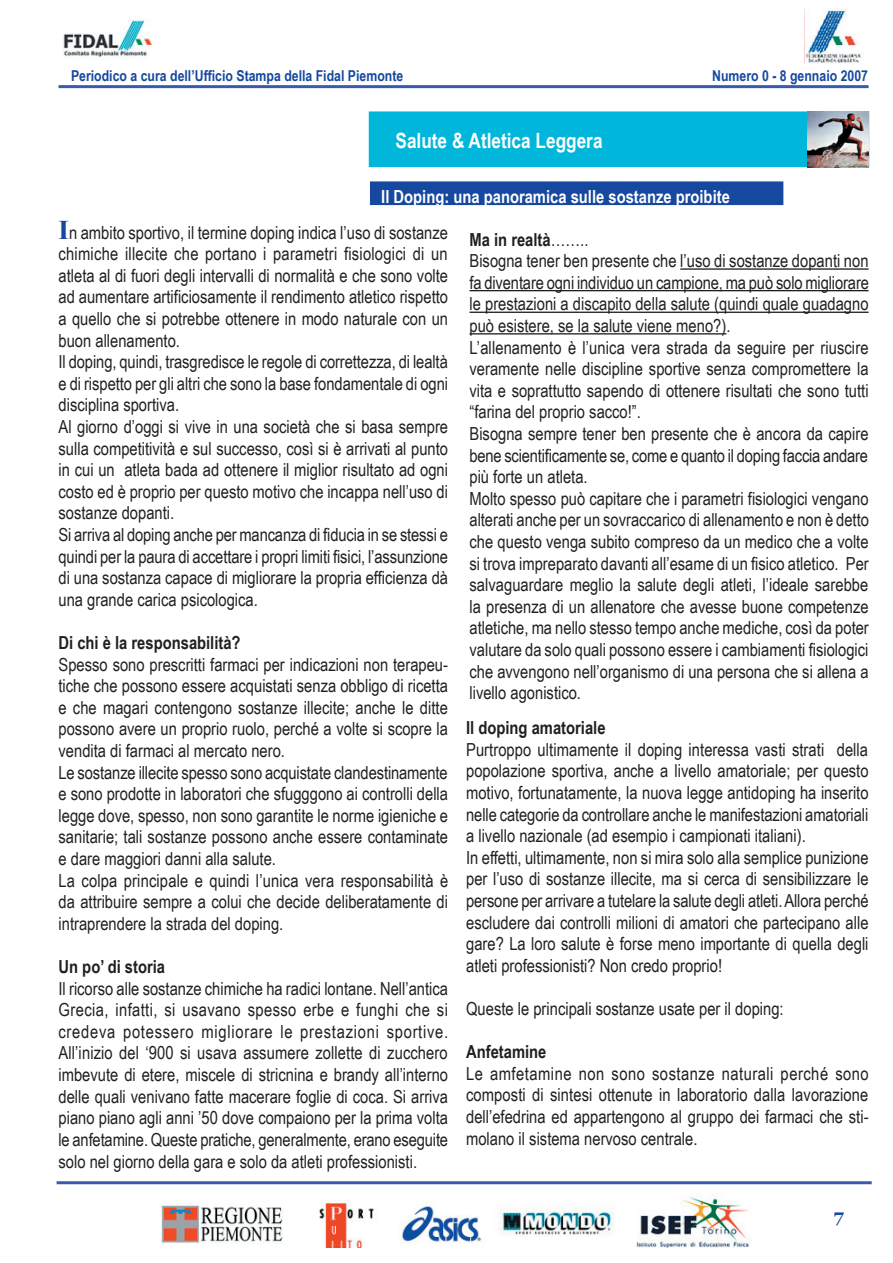
<style>
.page{position:relative;width:893px;height:1263px;background:#fff}
.page>*{position:absolute;margin:0;border:0;box-sizing:border-box;transform-origin:0 0}
.t1{font:700 21px "Arial Narrow";color:#fff}
.t2{font:18px/21.6px "Arial Narrow";color:#231f20}
.t3{font:700 18px "Arial Narrow";color:#231f20}
.t4{font:700 18px "Arial Narrow";color:#fff}
.t5{font:700 18px "Georgia";color:#15489e}
.t6{font:700 15px "Arial Narrow";color:#15489e}
.s1{font-family:"Times New Roman";font-weight:700;font-size:27px;color:#15489e}
.s2{font-weight:700}
</style>
<div class="page">
<div style="left:369px;top:112px;width:499px;height:54px;background:#00b6db"></div>
<div style="left:369px;top:111px;width:500px;height:56px;border:2px solid #00b6db"></div>
<img style="left:804px;top:9px;width:57px;height:54px">
<img style="left:63px;top:20px;width:89px;height:38px">
<img style="left:161px;top:1197px;width:588px;height:50px">
<hr style="left:57px;top:1181px;width:815px;height:3px;background:#3a5ba9">
<hr style="left:59px;top:85px;width:810px;height:3px;background:#3a5ba9">
<hr style="left:680px;top:268px;width:189px;height:2px;background:#231f20">
<hr style="left:469px;top:290px;width:400px;height:1px;background:#231f20">
<hr style="left:469px;top:312px;width:400px;height:1px;background:#231f20">
<hr style="left:469px;top:333px;width:257px;height:1px;background:#231f20">
<div style="left:371px;top:182px;width:412px;height:22px;background:#15489e"></div>
<div style="left:370px;top:181px;width:413px;height:24px;border:2px solid #15489e"></div>
<img style="left:808px;top:111px;width:61px;height:56px">
<p class="t6" style="left:71px;top:67px;width:334px">Periodico a cura dell’Ufficio Stampa della Fidal Piemonte</p>
<p class="t6" style="left:712px;top:67px;width:157px">Numero 0 - 8 gennaio 2007</p>
<p class="t1" style="left:395px;top:128px;width:209px">Salute &amp; Atletica Leggera</p>
<p class="t4" style="left:381px;top:186px;width:350px">Il Doping: una panoramica sulle sostanze proibite</p>
<p class="t2" style="left:59px;top:221px;width:391px"><span class="s1">I</span>n ambito sportivo, il termine doping indica l’uso di sostanze chimiche illecite che portano i parametri fisiologici di un atleta al di fuori degli intervalli di normalità e che sono volte ad aumentare artificiosamente il rendimento atletico rispetto a quello che si potrebbe ottenere in modo naturale con un buon allenamento.<br>Il doping, quindi, trasgredisce le regole di correttezza, di lealtà e di rispetto per gli altri che sono la base fondamentale di ogni disciplina sportiva.<br>Al giorno d’oggi si vive in una società che si basa sempre sulla competitività e sul successo, così si è arrivati al punto in cui un atleta bada ad ottenere il miglior risultato ad ogni costo ed è proprio per questo motivo che incappa nell’uso di sostanze dopanti.<br>Si arriva al doping anche per mancanza di fiducia in se stessi e quindi per la paura di accettare i propri limiti fisici, l’assunzione di una sostanza capace di migliorare la propria efficienza dà una grande carica psicologica.</p>
<p class="t3" style="left:59px;top:632px;width:184px">Di chi è la responsabilità?</p>
<p class="t2" style="left:59px;top:653px;width:391px">Spesso sono prescritti farmaci per indicazioni non terapeu&shy;tiche che possono essere acquistati senza obbligo di ricetta e che magari contengono sostanze illecite; anche le ditte possono avere un proprio ruolo, perché a volte si scopre la vendita di farmaci al mercato nero.<br>Le sostanze illecite spesso sono acquistate clandestinamente e sono prodotte in laboratori che sfugggono ai controlli della legge dove, spesso, non sono garantite le norme igieniche e sanitarie; tali sostanze possono anche essere contaminate e dare maggiori danni alla salute.<br>La colpa principale e quindi l’unica vera responsabilità è da attribuire sempre a colui che decide deliberatamente di intraprendere la strada del doping.</p>
<p class="t3" style="left:59px;top:956px;width:108px">Un po’ di storia</p>
<p class="t2" style="left:59px;top:977px;width:391px;text-align:justify">Il ricorso alle sostanze chimiche ha radici lontane. Nell’antica Grecia, infatti, si usavano spesso erbe e funghi che si credeva potessero migliorare le prestazioni sportive.<br>All’inizio del ‘900 si usava assumere zollette di zucchero imbevute di etere, miscele di stricnina e brandy all’interno delle quali venivano fatte macerare foglie di coca. Si arriva piano piano agli anni ’50 dove compaiono per la prima volta le anfetamine. Queste pratiche, generalmente, erano eseguite solo nel giorno della gara e solo da atleti professionisti.</p>
<p class="t2" style="left:469px;top:228px;width:401px"><span class="s2">Ma in realtà</span>……..<br>Bisogna tener ben presente che l’uso di sostanze dopanti non fa diventare ogni individuo un campione, ma può solo migliorare le prestazioni a discapito della salute (quindi quale guadagno può esistere, se la salute viene meno?).<br>L’allenamento è l’unica vera strada da seguire per riuscire veramente nelle discipline sportive senza compromettere la vita e soprattutto sapendo di ottenere risultati che sono tutti “farina del proprio sacco!”.<br>Bisogna sempre tener ben presente che è ancora da capire bene scientificamente se, come e quanto il doping faccia andare più forte un atleta.<br>Molto spesso può capitare che i parametri fisiologici vengano alterati anche per un sovraccarico di allenamento e non è detto che questo venga subito compreso da un medico che a volte si trova impreparato davanti all’esame di un fisico atletico. Per salvaguardare meglio la salute degli atleti, l’ideale sarebbe la presenza di un allenatore che avesse buone competenze atletiche, ma nello stesso tempo anche mediche, così da poter valutare da solo quali possono essere i cambiamenti fisiologici che avvengono nell’organismo di una persona che si allena a livello agonistico.</p>
<p class="t3" style="left:466px;top:717px;width:141px">Il doping amatoriale</p>
<p class="t2" style="left:466px;top:738px;width:404px">Purtroppo ultimamente il doping interessa vasti strati della popolazione sportiva, anche a livello amatoriale; per questo motivo, fortunatamente, la nuova legge antidoping ha inserito nelle categorie da controllare anche le manifestazioni amatoriali a livello nazionale (ad esempio i campionati italiani).<br>In effetti, ultimamente, non si mira solo alla semplice punizione per l’uso di sostanze illecite, ma si cerca di sensibilizzare le persone per arrivare a tutelare la salute degli atleti. Allora perché escludere dai controlli milioni di amatori che partecipano alle gare? La loro salute è forse meno importante di quella degli atleti professionisti? Non credo proprio!</p>
<p class="t2" style="left:466px;top:998px;width:319px">Queste le principali sostanze usate per il doping:</p>
<p class="t3" style="left:466px;top:1041px;width:82px">Anfetamine</p>
<p class="t2" style="left:466px;top:1062px;width:404px;text-align:justify">Le amfetamine non sono sostanze naturali perché sono composti di sintesi ottenute in laboratorio dalla lavorazione dell’efedrina ed appartengono al gruppo dei farmaci che sti&shy;molano il sistema nervoso centrale.</p>
<p class="t5" style="left:834px;top:1205px;width:11px">7</p>
</div>
